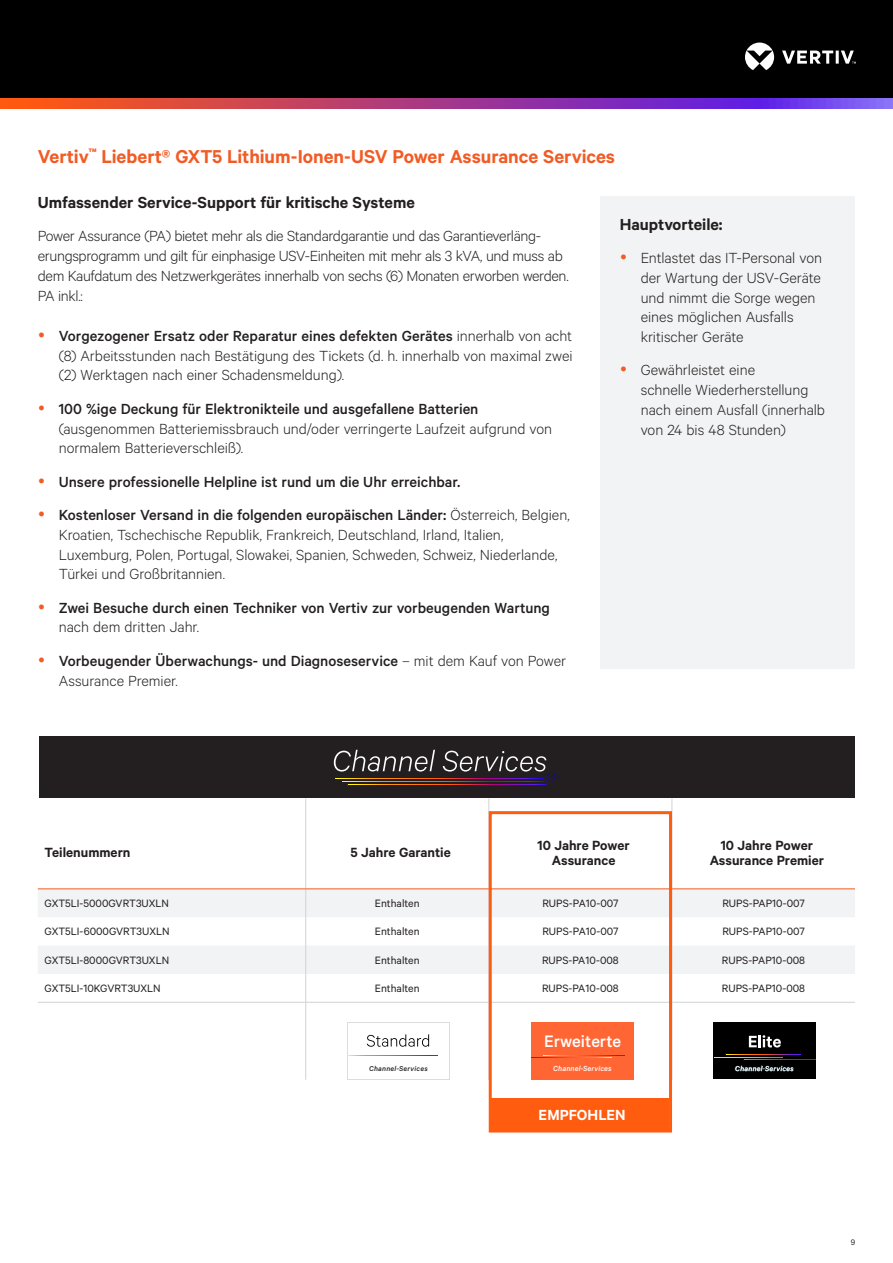
<style>
.page{position:relative;width:893px;height:1263px;background:#fff}
.page>*{position:absolute;margin:0;border:0;box-sizing:border-box;transform-origin:0 0}
.Vertiv_Orange_Main_Heading{font:600 21px "Calibre";letter-spacing:-.005em;color:#f15b24}
.t1{font:500 18.75px "Calibre";color:#fff}
.Vertiv_Heading{font:600 18px "Calibre";color:#231f20}
.Vertiv_Body_Text{font:300 16.5px/19.8px "Calibre";letter-spacing:-.005em;color:#231f20}
.Vertiv_Body_Text-2{font:300 16.5px/19.8px "Calibre";letter-spacing:-.025em;color:#231f20}
.t2{font:500 16.5px/19.8px "Calibre";color:#231f20}
.Vertiv_Orange_Main_Heading-2{font:600 16.5px "Calibre";letter-spacing:.005em;color:#fff}
.Table_Header_Black{font:600 15px/15px "Calibre";color:#231f20;text-align:center}
.Table_Body{font:12px "Calibre";color:#231f20}
.t3{font:9px "Calibre";color:#231f20}
.t4{font:italic 500 8.25px "Calibre";letter-spacing:.01em;color:#fff}
.t5{font:italic 500 8.25px "Calibre";letter-spacing:.015em;color:#d7eff5}
.t6{font:italic 500 7.95px "Calibre";letter-spacing:.03em;color:#231f20}
.s1{font-weight:500}
.s2{font-weight:300}
</style>
<div class="page">
<div style="left:0;top:0;width:893px;height:108px;background:#000"></div>
<svg style="left:745px;top:43px;width:111px;height:27px"></svg>
<svg style="left:0;top:98px;width:893px;height:11px;background:#a83e89"></svg>
<div style="left:601px;top:196px;width:254px;height:473px;background:#f2f3f4"></div>
<svg style="left:38px;top:799px;width:817px;height:281px"></svg>
<svg style="left:38px;top:889px;width:817px;height:85px;fill:#f2f3f4"></svg>
<hr style="left:306px;top:816px;width:183px;height:1px;background:#fff">
<hr style="left:489px;top:816px;width:183px;height:1px;background:#fff">
<hr style="left:672px;top:816px;width:183px;height:1px;background:#fff">
<svg style="left:305px;top:798px;width:1px;height:18px"></svg>
<svg style="left:489px;top:799px;width:1px;height:12px"></svg>
<svg style="left:672px;top:799px;width:1px;height:17px"></svg>
<hr style="left:305px;top:816px;width:1px;height:73px;background:#d1d2d4">
<hr style="left:672px;top:816px;width:1px;height:73px;background:#d1d2d4">
<hr style="left:38px;top:888px;width:268px;height:1px;background:#f15b24">
<hr style="left:306px;top:888px;width:183px;height:1px;background:#f15b24">
<hr style="left:489px;top:888px;width:183px;height:1px;background:#f15b24">
<hr style="left:672px;top:888px;width:183px;height:1px;background:#f15b24">
<svg style="left:305px;top:889px;width:1px;height:113px"></svg>
<svg style="left:672px;top:889px;width:1px;height:113px"></svg>
<hr style="left:38px;top:1002px;width:268px;height:1px;background:#d1d2d4">
<hr style="left:306px;top:1002px;width:183px;height:1px;background:#d1d2d4">
<hr style="left:305px;top:1002px;width:1px;height:78px;background:#d1d2d4">
<hr style="left:489px;top:1002px;width:183px;height:1px;background:#d1d2d4">
<hr style="left:672px;top:1002px;width:183px;height:1px;background:#d1d2d4">
<hr style="left:672px;top:1002px;width:1px;height:78px;background:#d1d2d4">
<div style="left:714px;top:1022px;width:102px;height:56px;background:#000"></div>
<svg style="left:714px;top:1054px;width:103px;height:17px"></svg>
<svg style="left:749px;top:1035px;width:32px;height:12px"></svg>
<div style="left:532px;top:1022px;width:102px;height:58px;background:#f63"></div>
<svg style="left:532px;top:1055px;width:93px;height:3px"></svg>
<svg style="left:347px;top:1022px;width:102px;height:58px"></svg>
<div style="left:489px;top:811px;width:183px;height:321px;border:3px solid #ff5c0f"></div>
<div style="left:491px;top:1098px;width:178px;height:32px;background:#ff5c0f"></div>
<div style="left:39px;top:736px;width:815px;height:62px;background:#231f20"></div>
<svg style="left:334px;top:750px;width:225px;height:36px"></svg>
<div style="left:362px;top:1061px;width:73px;height:15px;background:#fff"></div>
<p class="Vertiv_Orange_Main_Heading" style="left:38px;top:144px;width:579px">Vertiv<sup>™</sup> Liebert® GXT5 Lithium-Ionen-USV Power Assurance Services</p>
<p class="Vertiv_Heading" style="left:38px;top:192px;width:378px">Umfassender Service-Support für kritische Systeme</p>
<p class="Vertiv_Body_Text-2" style="left:38px;top:226px;width:532px">Power Assurance (PA) bietet mehr als die Standardgarantie und das Garantieverläng&shy;erungsprogramm und gilt für einphasige USV-Einheiten mit mehr als 3 kVA, und muss ab dem Kaufdatum des Netzwerkgerätes innerhalb von sechs (6) Monaten erworben werden.<br>PA inkl.:</p>
<p class="Vertiv_Body_Text" style="left:59px;top:325px;width:515px;text-align:justify"><span class="s1">Vorgezogener Ersatz oder Reparatur eines defekten Gerätes</span> innerhalb von acht (8) Arbeitsstunden nach Bestätigung des Tickets (d. h. innerhalb von maximal zwei (2) Werktagen nach einer Schadensmeldung).</p>
<p class="Vertiv_Body_Text" style="left:59px;top:398px;width:495px"><span class="s1">100 %ige Deckung für Elektronikteile und ausgefallene Batterien </span>(ausgenommen Batteriemissbrauch und/oder verringerte Laufzeit aufgrund von normalem Batterieverschleiß).</p>
<p class="t2" style="left:59px;top:471px;width:403px">Unsere professionelle Helpline ist rund um die Uhr erreichbar.</p>
<p class="Vertiv_Body_Text" style="left:59px;top:504px;width:512px"><span class="s1">Kostenloser Versand in die folgenden europäischen Länder:</span> Österreich, Belgien, Kroatien, Tschechische Republik, Frankreich, Deutschland, Irland, Italien, Luxemburg, Polen, Portugal, Slowakei, Spanien, Schweden, Schweiz, Niederlande, Türkei und Großbritannien.</p>
<p class="t2" style="left:59px;top:597px;width:493px">Zwei Besuche durch einen Techniker von Vertiv zur vorbeugenden Wartung <span class="s2">nach dem dritten Jahr.</span></p>
<p class="t2" style="left:59px;top:650px;width:509px">Vorbeugender Überwachungs- und Diagnoseservice <span class="s2">– mit dem Kauf von Power<br>Assurance Premier.</span></p>
<p class="Vertiv_Heading" style="left:620px;top:213px;width:105px">Hauptvorteile:</p>
<p class="Vertiv_Body_Text" style="left:641px;top:247px;width:183px">Entlastet das IT-Personal von der Wartung der USV-Geräte und nimmt die Sorge wegen eines möglichen Ausfalls kritischer Geräte</p>
<p class="Vertiv_Body_Text" style="left:641px;top:360px;width:186px">Gewährleistet eine<br>schnelle Wiederherstellung nach einem Ausfall (innerhalb von 24 bis 48 Stunden)</p>
<p class="Table_Header_Black" style="left:45px;top:845px;width:87px">Teilenummern</p>
<p class="Table_Header_Black" style="left:350px;top:845px;width:102px">5 Jahre Garantie</p>
<p class="Table_Header_Black" style="left:537px;top:837px;width:94px">10 Jahre Power<br>Assurance</p>
<p class="Table_Header_Black" style="left:710px;top:837px;width:116px">10 Jahre Power<br>Assurance Premier</p>
<p class="Table_Body" style="left:45px;top:896px;width:126px">GXT5LI-5000GVRT3UXLN</p>
<p class="Table_Body" style="left:375px;top:896px;width:46px">Enthalten</p>
<p class="Table_Body" style="left:542px;top:896px;width:77px">RUPS-PA10-007</p>
<p class="Table_Body" style="left:722px;top:896px;width:84px">RUPS-PAP10-007</p>
<p class="Table_Body" style="left:45px;top:924px;width:126px">GXT5LI-6000GVRT3UXLN</p>
<p class="Table_Body" style="left:375px;top:924px;width:46px">Enthalten</p>
<p class="Table_Body" style="left:542px;top:924px;width:77px">RUPS-PA10-007</p>
<p class="Table_Body" style="left:722px;top:924px;width:84px">RUPS-PAP10-007</p>
<p class="Table_Body" style="left:45px;top:953px;width:126px">GXT5LI-8000GVRT3UXLN</p>
<p class="Table_Body" style="left:375px;top:953px;width:46px">Enthalten</p>
<p class="Table_Body" style="left:542px;top:953px;width:78px">RUPS-PA10-008</p>
<p class="Table_Body" style="left:722px;top:953px;width:85px">RUPS-PAP10-008</p>
<p class="Table_Body" style="left:45px;top:981px;width:118px">GXT5LI-10KGVRT3UXLN</p>
<p class="Table_Body" style="left:375px;top:981px;width:46px">Enthalten</p>
<p class="Table_Body" style="left:542px;top:981px;width:78px">RUPS-PA10-008</p>
<p class="Table_Body" style="left:722px;top:981px;width:85px">RUPS-PAP10-008</p>
<p class="t1" style="left:544px;top:1030px;width:79px">Erweiterte</p>
<p class="t6" style="left:369px;top:1064px;width:60px">Channel-Services</p>
<p class="t4" style="left:553px;top:1064px;width:60px">Channel-Services</p>
<p class="Vertiv_Orange_Main_Heading-2" style="left:539px;top:1105px;width:89px">EMPFOHLEN</p>
<p class="t5" style="left:735px;top:1064px;width:60px">Channel-Services</p>
<p class="t3" style="left:851px;top:1236px;width:6px">9</p>
</div>
